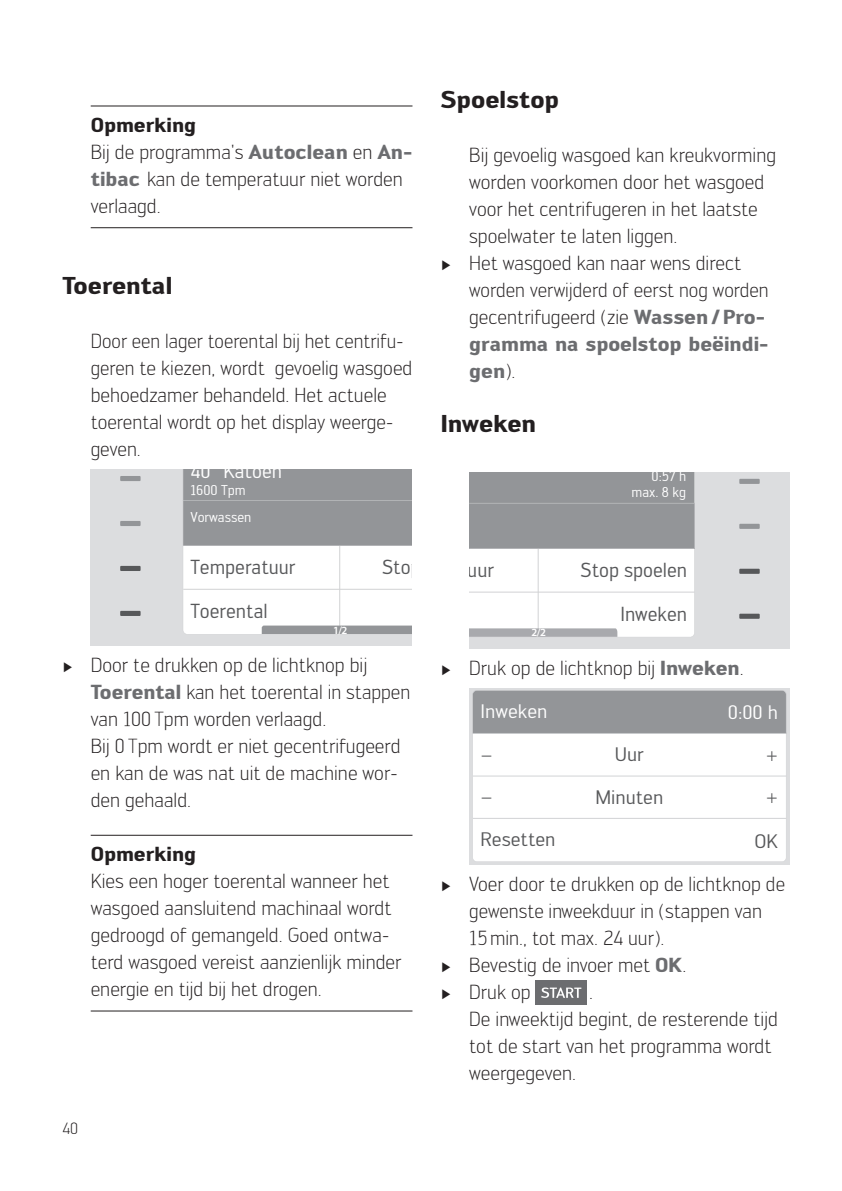
<style>
.page{position:relative;width:842px;height:1191px;background:#fff}
.page>*{position:absolute;margin:0;border:0;box-sizing:border-box;transform-origin:0 0}
.t1{font:700 24px "Engel";color:#231f20}
.t2{font:300 20px/27px "Engel";color:#231f20}
.t3{font:20px "Engel";color:#57585a}
.t4{font:700 20px "Engel";color:#6c6d70}
.t5{font:20px "Engel";color:#fff}
.t6{font:700 20px "Engel";color:#231f20}
.t7{font:19.2px "Engel";color:#57585a;scale:1.04 1}
.t8{font:19.2px "Engel";color:#fff;scale:1.04 1}
.t9{font:300 16px "Engel";color:#231f20}
.t10{font:14px/16.2px "Engel";color:#fff;text-align:right}
.t11{font:13.4px "Engel";color:#f2f3f4;scale:1.04 1}
.t12{font:600 11px "Myriad Pro";color:#fff}
.s1{font-weight:700}
.s2{font-weight:700;color:#6c6d70}
.s3{font-family:"Century";font-weight:400;font-size:14px}
.s4{font-weight:300;color:#231f20}
</style>
<div class="page">
<hr style="left:91px;top:105px;width:321px;height:1px;background:#231f20">
<hr style="left:91px;top:227px;width:321px;height:1px;background:#231f20">
<hr style="left:91px;top:834px;width:321px;height:1px;background:#231f20">
<hr style="left:91px;top:1010px;width:321px;height:1px;background:#231f20">
<div style="left:91px;top:469px;width:320px;height:176px;background:#dcdddf"></div>
<div style="left:120px;top:476px;width:21px;height:5px;background:#939598"></div>
<div style="left:120px;top:521px;width:21px;height:5px;background:#939598"></div>
<div style="left:120px;top:566px;width:21px;height:5px;background:#57585a"></div>
<div style="left:120px;top:611px;width:21px;height:5px;background:#57585a"></div>
<div style="left:179px;top:469px;width:232px;height:169px;background:#dcdddf"></div>
<svg style="left:183px;top:469px;width:228px;height:165px;background:#c8c9cb"></svg>
<div style="left:469px;top:472px;width:320px;height:176px;background:#dcdddf"></div>
<div style="left:739px;top:613px;width:21px;height:6px;background:#57585a"></div>
<div style="left:739px;top:479px;width:21px;height:5px;background:#939598"></div>
<div style="left:739px;top:524px;width:21px;height:5px;background:#939598"></div>
<div style="left:739px;top:569px;width:21px;height:5px;background:#57585a"></div>
<div style="left:469px;top:472px;width:229px;height:169px;background:#dcdddf"></div>
<svg style="left:469px;top:472px;width:226px;height:165px;background:#c9cacc"></svg>
<div style="left:469px;top:688px;width:320px;height:176px;background:#dcdddf"></div>
<div style="left:472px;top:733px;width:314px;height:128px;background:#fff"></div>
<hr style="left:473px;top:818px;width:313px;height:1px;background:#d1d2d4">
<hr style="left:473px;top:775px;width:313px;height:1px;background:#d1d2d4">
<div style="left:472px;top:690px;width:314px;height:43px;background:#939598"></div>
<div style="left:536px;top:980px;width:51px;height:25px;background:#6c6d70"></div>
<svg style="left:541px;top:987px;width:40px;height:11px"></svg>
<p class="t2" style="left:91px;top:111px;width:323px"><span class="s1">Opmerking<br></span>Bij de programma's <span class="s2">Autoclean</span> en <span class="s2">An&shy;tibac</span> kan de temperatuur niet worden verlaagd.</p>
<p class="t1" style="left:62px;top:271px;width:111px">Toerental</p>
<p class="t2" style="left:91px;top:327px;width:323px">Door een lager toerental bij het centrifu&shy;geren te kiezen, wordt gevoelig wasgoed behoedzamer behandeld. Het actuele toerental wordt op het display weerge&shy;geven.</p>
<p class="t5" style="left:190px;top:459px;width:93px">40° Katoen</p>
<p class="t10" style="left:190px;top:482px;width:57px">1600 Tpm</p>
<p class="t10" style="left:190px;top:509px;width:63px">Vorwassen</p>
<p class="t1" style="left:441px;top:85px;width:120px">Spoelstop</p>
<p class="t2" style="left:469px;top:141px;width:308px">Bij gevoelig wasgoed kan kreukvorming</p>
<p class="t2" style="left:469px;top:168px;width:297px">worden voorkomen door het wasgoed</p>
<p class="t2" style="left:469px;top:195px;width:290px">voor het centrifugeren in het laatste</p>
<p class="t2" style="left:469px;top:222px;width:210px">spoelwater te laten liggen.</p>
<p class="t2" style="left:441px;top:249px;width:302px"><span class="s3">►</span> Het wasgoed kan naar wens direct</p>
<p class="t2" style="left:469px;top:276px;width:301px">worden verwijderd of eerst nog worden</p>
<p class="t2" style="left:469px;top:303px;width:298px">gecentrifugeerd (zie <span class="s2">Wassen / Pro-</span></p>
<p class="t4" style="left:469px;top:332px;width:301px">gramma na spoelstop beëindi-</p>
<p class="t4" style="left:469px;top:359px;width:48px">gen<span class="s4">).</span></p>
<p class="t1" style="left:441px;top:409px;width:97px">Inweken</p>
<p class="t10" style="left:631px;top:467px;width:56px">0:57 h max. 8 kg</p>
<p class="t3" style="left:190px;top:555px;width:107px">Temperatuur</p>
<p class="t3" style="left:190px;top:599px;width:79px">Toerental</p>
<p class="t12" style="left:333px;top:623px;width:16px">1/2</p>
<p class="t3" style="left:389px;top:558px;width:107px">Temperatuur</p>
<p class="t12" style="left:532px;top:626px;width:16px">2/2</p>
<p class="t3" style="left:580px;top:558px;width:108px">Stop spoelen</p>
<p class="t3" style="left:620px;top:602px;width:68px">Inweken</p>
<p class="t2" style="left:91px;top:651px;width:321px;text-indent:-28px"><span class="s3">►</span> Door te drukken op de lichtknop bij<br><span class="s2">Toerental</span> kan het toerental in stappen van 100 Tpm worden verlaagd.<br>Bij 0 Tpm wordt er niet gecentrifugeerd en kan de was nat uit de machine wor&shy;den gehaald.</p>
<p class="t6" style="left:91px;top:842px;width:107px">Opmerking</p>
<p class="t2" style="left:91px;top:867px;width:312px">Kies een hoger toerental wanneer het wasgoed aansluitend machinaal wordt gedroogd of gemangeld. Goed ontwa&shy;terd wasgoed vereist aanzienlijk minder energie en tijd bij het drogen.</p>
<p class="t9" style="left:62px;top:1119px;width:17px">40</p>
<p class="t2" style="left:441px;top:654px;width:304px"><span class="s3">►</span> Druk op de lichtknop bij <span class="s2">Inweken</span>.</p>
<p class="t11" style="left:743px;top:698px;width:35px">1:52 h</p>
<p class="t8" style="left:481px;top:700px;width:66px">Inweken</p>
<p class="t8" style="left:728px;top:701px;width:50px">0:00 h</p>
<p class="t7" style="left:615px;top:743px;width:29px">Uur</p>
<p class="t7" style="left:481px;top:743px;width:13px">−</p>
<p class="t7" style="left:766px;top:743px;width:13px">+</p>
<p class="t7" style="left:481px;top:785px;width:13px">−</p>
<p class="t7" style="left:766px;top:785px;width:13px">+</p>
<p class="t7" style="left:481px;top:828px;width:74px">Resetten</p>
<p class="t7" style="left:595px;top:786px;width:67px">Minuten</p>
<p class="t7" style="left:754px;top:829px;width:24px">OK</p>
<p class="t2" style="left:441px;top:870px;width:346px"><span class="s3">►</span> Voer door te drukken op de lichtknop de</p>
<p class="t2" style="left:469px;top:897px;width:294px">gewenste inweekduur in (stappen van</p>
<p class="t2" style="left:469px;top:924px;width:197px">15 min., tot max. 24 uur).</p>
<p class="t2" style="left:441px;top:951px;width:247px"><span class="s3">►</span> Bevestig de invoer met <span class="s2">OK</span>.</p>
<p class="t2" style="left:441px;top:978px;width:91px"><span class="s3">►</span> Druk op</p>
<p class="t2" style="left:469px;top:978px;width:310px;text-indent:120px">.<br>De inweektijd begint, de resterende tijd tot de start van het programma wordt weergegeven.</p>
</div>
